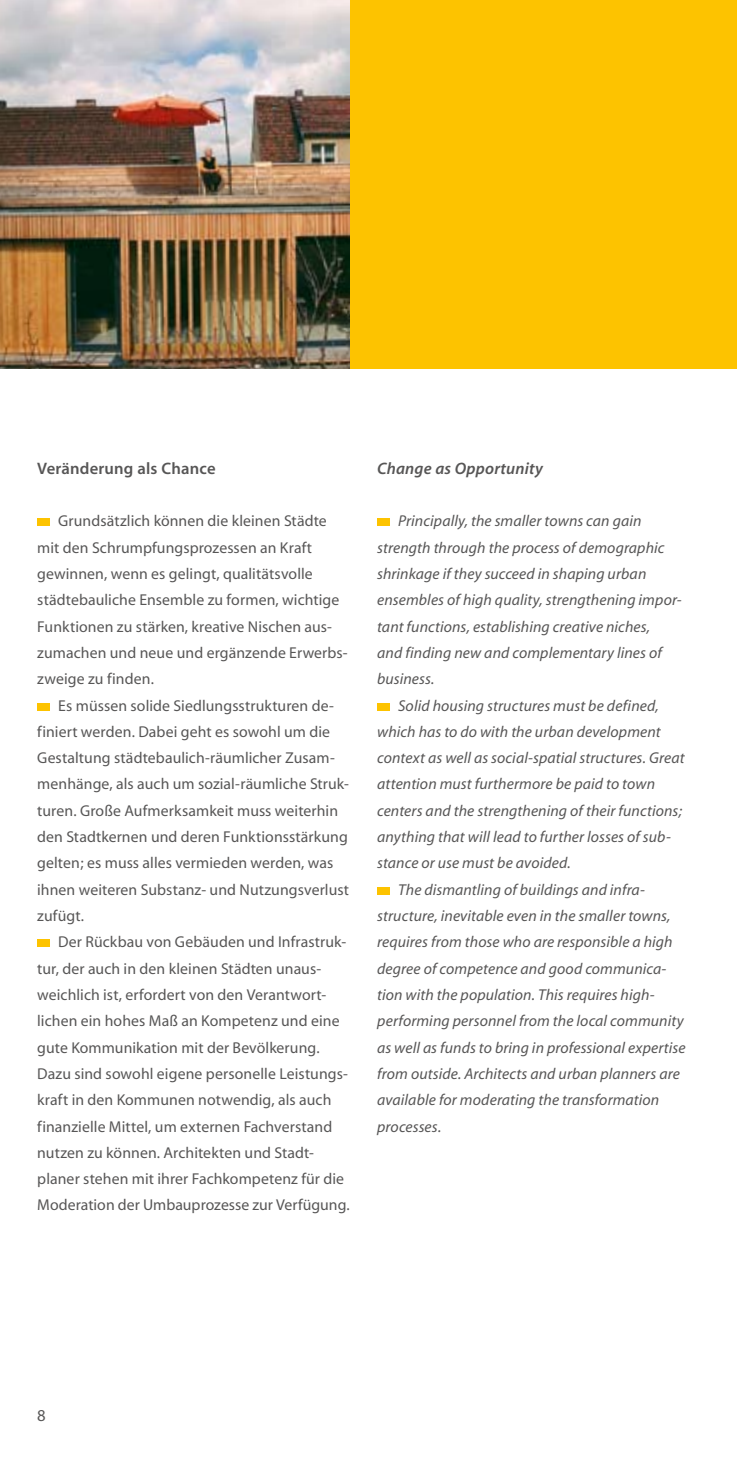
<style>
.page{position:relative;width:737px;height:1474px;background:#fff}
.page>*{position:absolute;margin:0;border:0;box-sizing:border-box;transform-origin:0 0}
.t1{font:16.62px "Myriad MM 565 600";letter-spacing:.01em;color:#575656}
.t2{font:16.62px "Myriad MM It 565 600";letter-spacing:.01em;color:#575656}
.t3{font:16.62px "Myriad MM 400 600";color:#575656}
.t4{font:15.75px/26.2px "Myriad MM 400 600";letter-spacing:.005em;color:#575656}
.t5{font:15.75px/26.2px "Myriad MM It 400 600";letter-spacing:.005em;color:#575656}
</style>
<div class="page">
<div style="left:37px;top:518px;width:12px;height:8px;background:#fdc300"></div>
<div style="left:37px;top:702px;width:12px;height:8px;background:#fdc300"></div>
<div style="left:37px;top:939px;width:12px;height:8px;background:#fdc300"></div>
<div style="left:377px;top:518px;width:12px;height:8px;background:#fdc300"></div>
<div style="left:377px;top:702px;width:12px;height:8px;background:#fdc300"></div>
<div style="left:377px;top:887px;width:12px;height:7px;background:#fdc300"></div>
<div style="left:0;top:0;width:737px;height:368px;background:#fdc300"></div>
<img style="left:0;top:0;width:350px;height:368px">
<p class="t1" style="left:37px;top:460px;width:180px">Veränderung als Chance</p>
<p class="t4" style="left:37px;top:508px;width:311px;text-indent:21px">Grundsätzlich können die kleinen Städte mit den Schrumpfungsprozessen an Kraft gewinnen, wenn es gelingt, qualitätsvolle städtebauliche Ensemble zu formen, wichtige Funktionen zu stärken, kreative Nischen aus&shy;zumachen und neue und ergänzende Erwerbs&shy;zweige zu finden.</p>
<p class="t4" style="left:37px;top:693px;width:313px;text-indent:21px">Es müssen solide Siedlungsstrukturen de&shy;finiert werden. Dabei geht es sowohl um die Gestaltung städtebaulich-räumlicher Zusam&shy;menhänge, als auch um sozial-räumliche Struk&shy;turen. Große Aufmerksamkeit muss weiterhin den Stadtkernen und deren Funktionsstärkung gelten; es muss alles vermieden werden, was ihnen weiteren Substanz- und Nutzungsverlust zufügt.</p>
<p class="t4" style="left:37px;top:929px;width:314px;text-indent:21px">Der Rückbau von Gebäuden und Infrastruk&shy;tur, der auch in den kleinen Städten unaus&shy;weichlich ist, erfordert von den Verantwort&shy;lichen ein hohes Maß an Kompetenz und eine gute Kommunikation mit der Bevölkerung.<br>Dazu sind sowohl eigene personelle Leistungs&shy;kraft in den Kommunen notwendig, als auch finanzielle Mittel, um externen Fachverstand nutzen zu können. Architekten und Stadt&shy;planer stehen mit ihrer Fachkompetenz für die Moderation der Umbauprozesse zur Verfügung.</p>
<p class="t2" style="left:377px;top:460px;width:167px">Change as Opportunity</p>
<p class="t5" style="left:377px;top:508px;width:306px;text-indent:21px">Principally, the smaller towns can gain strength through the process of demographic shrinkage if they succeed in shaping urban ensembles of high quality, strengthening impor&shy;tant functions, establishing creative niches,<br>and finding new and complementary lines of business.</p>
<p class="t5" style="left:398px;top:693px;width:262px">Solid housing structures must be defined,</p>
<p class="t5" style="left:377px;top:719px;width:285px">which has to do with the urban development</p>
<p class="t5" style="left:377px;top:745px;width:309px">context as well as social-spatial structures. Great</p>
<p class="t5" style="left:377px;top:771px;width:279px">attention must furthermore be paid to town</p>
<p class="t5" style="left:377px;top:798px;width:306px">centers and the strengthening of their functions;</p>
<p class="t5" style="left:377px;top:824px;width:295px">anything that will lead to further losses of sub-</p>
<p class="t5" style="left:377px;top:850px;width:195px">stance or use must be avoided.</p>
<p class="t5" style="left:398px;top:877px;width:248px">The dismantling of buildings and infra-</p>
<p class="t5" style="left:377px;top:903px;width:295px">structure, inevitable even in the smaller towns,</p>
<p class="t5" style="left:377px;top:929px;width:297px">requires from those who are responsible a high</p>
<p class="t5" style="left:377px;top:956px;width:291px">degree of competence and good communica-</p>
<p class="t5" style="left:377px;top:982px;width:279px">tion with the population. This requires high-</p>
<p class="t5" style="left:377px;top:1008px;width:308px">performing personnel from the local community</p>
<p class="t5" style="left:377px;top:1035px;width:310px">as well as funds to bring in professional expertise</p>
<p class="t5" style="left:377px;top:1061px;width:304px">from outside. Architects and urban planners are</p>
<p class="t5" style="left:377px;top:1087px;width:284px">available for moderating the transformation</p>
<p class="t5" style="left:377px;top:1113px;width:66px">processes.</p>
<p class="t3" style="left:37px;top:1407px;width:10px">8</p>
</div>
